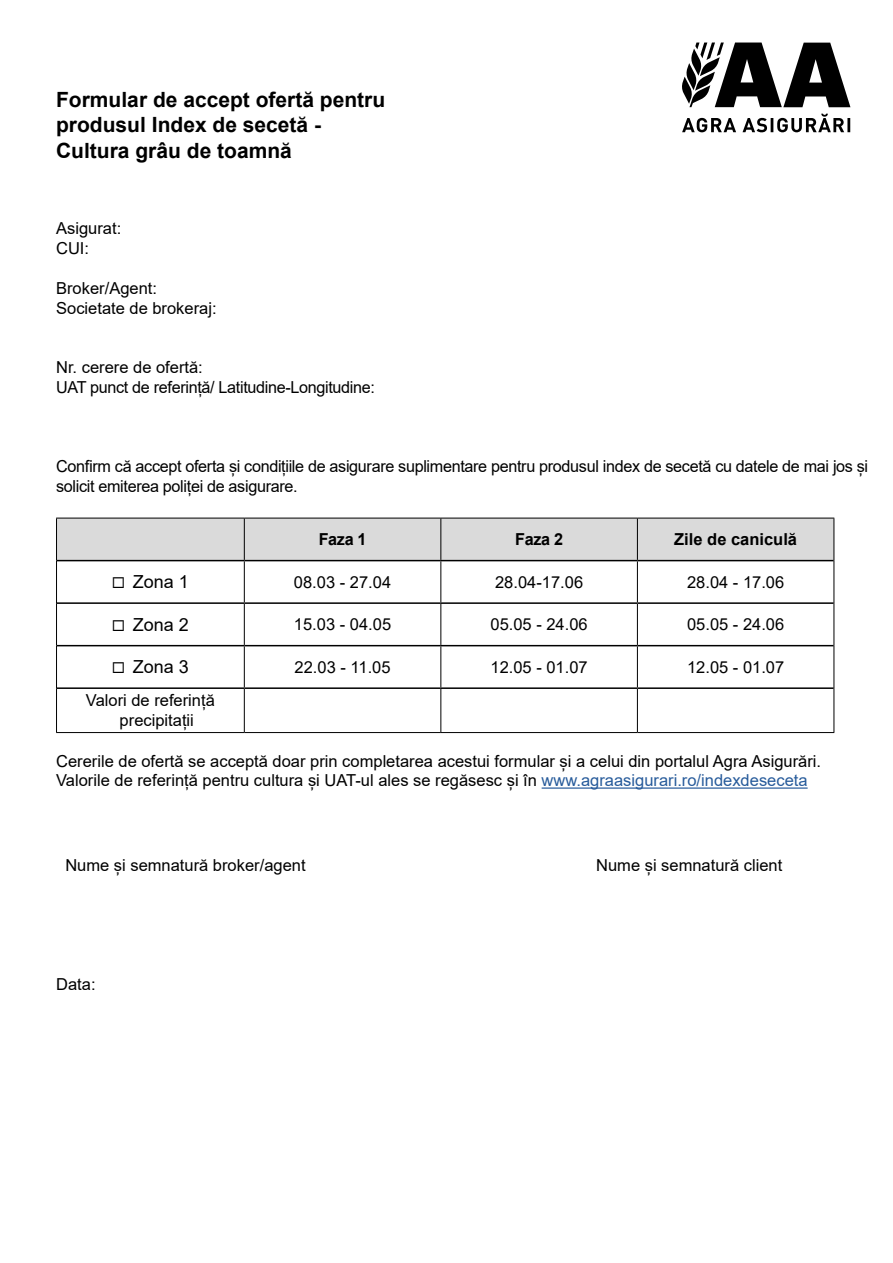
<style>
.page{position:relative;width:893px;height:1263px;background:#fff}
.page>*{position:absolute;margin:0;border:0;box-sizing:border-box;transform-origin:0 0}
.t1{font:700 21px/25.2px "Arial";color:#000}
.t2{font:18px "Arial";color:#000}
.t3{font:16.5px/19.8px "Arial";color:#000}
.t4{font:16.5px/19.8px "Arial";letter-spacing:-.02em;color:#000}
.t5{font:700 16.5px "Arial";color:#000}
.s1{color:#275b9b}
</style>
<div class="page">
<hr style="left:542px;top:787px;width:266px;height:2px;background:#275b9b">
<div style="left:57px;top:519px;width:777px;height:41px;background:#dadada"></div>
<hr style="left:56px;top:518px;width:188px;height:1px;background:#000">
<hr style="left:56px;top:518px;width:1px;height:43px;background:#000">
<hr style="left:244px;top:518px;width:197px;height:1px;background:#000">
<hr style="left:244px;top:518px;width:1px;height:42px;background:#000">
<hr style="left:441px;top:518px;width:196px;height:1px;background:#000">
<hr style="left:440px;top:518px;width:1px;height:42px;background:#000">
<hr style="left:637px;top:518px;width:197px;height:1px;background:#000">
<hr style="left:637px;top:518px;width:1px;height:42px;background:#000">
<hr style="left:834px;top:518px;width:1px;height:43px;background:#000">
<hr style="left:57px;top:560px;width:187px;height:1px;background:#000">
<hr style="left:244px;top:560px;width:197px;height:1px;background:#000">
<hr style="left:441px;top:560px;width:196px;height:1px;background:#000">
<hr style="left:637px;top:560px;width:197px;height:1px;background:#000">
<hr style="left:57px;top:602px;width:187px;height:2px;background:#000">
<hr style="left:244px;top:602px;width:197px;height:2px;background:#000">
<hr style="left:441px;top:602px;width:196px;height:2px;background:#000">
<hr style="left:637px;top:602px;width:197px;height:2px;background:#000">
<hr style="left:57px;top:645px;width:187px;height:1px;background:#000">
<hr style="left:244px;top:645px;width:197px;height:1px;background:#000">
<hr style="left:441px;top:645px;width:196px;height:1px;background:#000">
<hr style="left:637px;top:645px;width:197px;height:1px;background:#000">
<hr style="left:57px;top:687px;width:187px;height:2px;background:#000">
<hr style="left:244px;top:687px;width:197px;height:2px;background:#000">
<hr style="left:441px;top:687px;width:196px;height:2px;background:#000">
<hr style="left:637px;top:687px;width:197px;height:2px;background:#000">
<hr style="left:56px;top:561px;width:1px;height:42px;background:#000">
<hr style="left:244px;top:561px;width:1px;height:41px;background:#000">
<hr style="left:440px;top:561px;width:1px;height:41px;background:#000">
<hr style="left:637px;top:561px;width:1px;height:41px;background:#000">
<hr style="left:834px;top:561px;width:1px;height:42px;background:#000">
<hr style="left:56px;top:603px;width:1px;height:43px;background:#000">
<hr style="left:244px;top:604px;width:1px;height:41px;background:#000">
<hr style="left:440px;top:604px;width:1px;height:41px;background:#000">
<hr style="left:637px;top:604px;width:1px;height:41px;background:#000">
<hr style="left:834px;top:603px;width:1px;height:43px;background:#000">
<hr style="left:56px;top:646px;width:1px;height:42px;background:#000">
<hr style="left:244px;top:646px;width:1px;height:41px;background:#000">
<hr style="left:440px;top:646px;width:1px;height:41px;background:#000">
<hr style="left:637px;top:646px;width:1px;height:41px;background:#000">
<hr style="left:834px;top:646px;width:1px;height:42px;background:#000">
<hr style="left:56px;top:688px;width:1px;height:44px;background:#000">
<hr style="left:244px;top:689px;width:1px;height:43px;background:#000">
<hr style="left:440px;top:689px;width:1px;height:43px;background:#000">
<hr style="left:637px;top:689px;width:1px;height:43px;background:#000">
<hr style="left:834px;top:688px;width:1px;height:44px;background:#000">
<hr style="left:56px;top:732px;width:188px;height:1px;background:#000">
<hr style="left:244px;top:732px;width:197px;height:1px;background:#000">
<hr style="left:441px;top:732px;width:196px;height:1px;background:#000">
<hr style="left:637px;top:732px;width:197px;height:1px;background:#000">
<svg style="left:682px;top:43px;width:168px;height:89px"></svg>
<p class="t1" style="left:56px;top:87px;width:331px">Formular de accept ofertă pentru produsul Index de secetă -<br>Cultura grâu de toamnă</p>
<p class="t3" style="left:56px;top:219px;width:67px">Asigurat:<br>CUI:</p>
<p class="t3" style="left:56px;top:278px;width:162px">Broker/Agent:<br>Societate de brokeraj:</p>
<p class="t4" style="left:56px;top:357px;width:320px">Nr. cerere de ofertă:<br>UAT punct de referință/ Latitudine-Longitudine:</p>
<p class="t4" style="left:56px;top:456px;width:814px">Confirm că accept oferta și condițiile de asigurare suplimentare pentru produsul index de secetă cu datele de mai jos și solicit emiterea poliței de asigurare.</p>
<p class="t5" style="left:319px;top:528px;width:49px">Faza 1</p>
<p class="t5" style="left:515px;top:528px;width:49px">Faza 2</p>
<p class="t5" style="left:674px;top:528px;width:124px">Zile de caniculă</p>
<p class="t2" style="left:112px;top:570px;width:78px">◻ Zona 1</p>
<p class="t3" style="left:294px;top:572px;width:99px">08.03 - 27.04</p>
<p class="t3" style="left:495px;top:572px;width:90px">28.04-17.06</p>
<p class="t3" style="left:687px;top:572px;width:99px">28.04 - 17.06</p>
<p class="t2" style="left:112px;top:612px;width:78px">◻ Zona 2</p>
<p class="t3" style="left:294px;top:614px;width:99px">15.03 - 04.05</p>
<p class="t3" style="left:490px;top:614px;width:99px">05.05 - 24.06</p>
<p class="t3" style="left:687px;top:614px;width:99px">05.05 - 24.06</p>
<p class="t2" style="left:112px;top:655px;width:78px">◻ Zona 3</p>
<p class="t3" style="left:295px;top:657px;width:98px">22.03 - 11.05</p>
<p class="t3" style="left:490px;top:657px;width:99px">12.05 - 01.07</p>
<p class="t3" style="left:687px;top:657px;width:99px">12.05 - 01.07</p>
<p class="t3" style="left:120px;top:690px;width:97px;text-indent:-34px">Valori de referință precipitații</p>
<p class="t3" style="left:56px;top:751px;width:766px">Cererile de ofertă se acceptă doar prin completarea acestui formular și a celui din portalul Agra Asigurări.<br>Valorile de referință pentru cultura și UAT-ul ales se regăsesc și în <span class="s1">www.agraasigurari.ro/indexdeseceta</span></p>
<p class="t3" style="left:65px;top:855px;width:242px">Nume și semnatură broker/agent</p>
<p class="t3" style="left:596px;top:855px;width:188px">Nume și semnatură client</p>
<p class="t3" style="left:56px;top:974px;width:41px">Data:</p>
</div>
